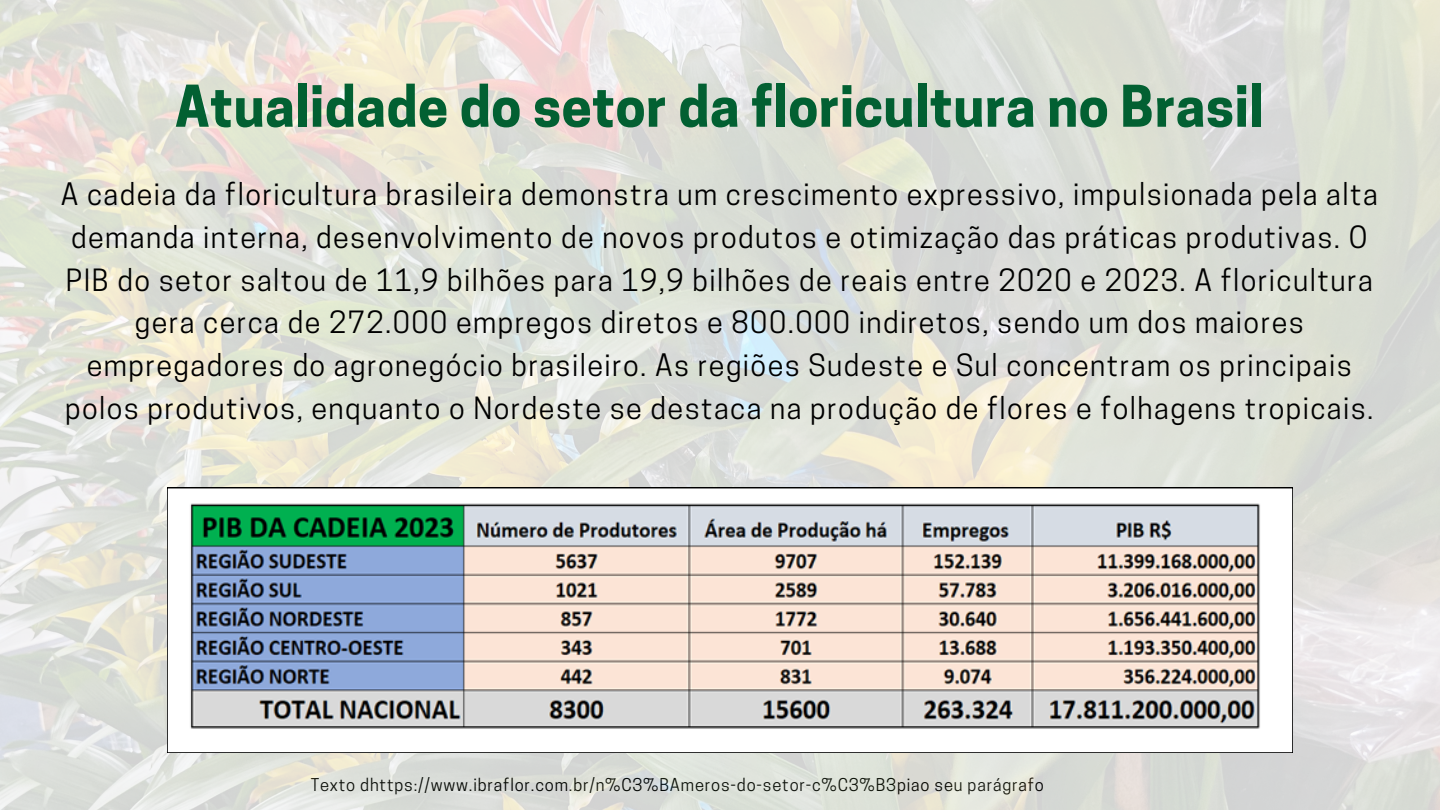
<style>
.page{position:relative;width:1440px;height:810px;background:#fff}
.page>*{position:absolute;margin:0;border:0;box-sizing:border-box;transform-origin:0 0}
.t1{font:700 53.9px "Cooper Hewitt";letter-spacing:.005em;color:#026032}
.t2{font:28.8px/42.8px "Cooper Hewitt";letter-spacing:.05em;color:#000;text-align:center}
.t3{font:16.6px "Cooper Hewitt";letter-spacing:.05em;color:#000}
</style>
<div class="page">
<img style="left:0;top:0;width:1440px;height:810px">
<img style="left:167px;top:488px;width:1126px;height:265px">
<h2 class="t1" style="left:175px;top:86px;width:1090px">Atualidade do setor da floricultura no Brasil</h2>
<p class="t2" style="left:61px;top:177px;width:1318px">A cadeia da floricultura brasileira demonstra um crescimento expressivo, impulsionada pela alta demanda interna, desenvolvimento de novos produtos e otimização das práticas produtivas. O PIB do setor saltou de 11,9 bilhões para 19,9 bilhões de reais entre 2020 e 2023. A floricultura gera cerca de 272.000 empregos diretos e 800.000 indiretos, sendo um dos maiores empregadores do agronegócio brasileiro. As regiões Sudeste e Sul concentram os principais polos produtivos, enquanto o Nordeste se destaca na produção de flores e folhagens tropicais.</p>
<p class="t3" style="left:311px;top:779px;width:735px">Texto dhttps://www.ibraflor.com.br/n%C3%BAmeros-do-setor-c%C3%B3piao seu parágrafo</p>
</div>
